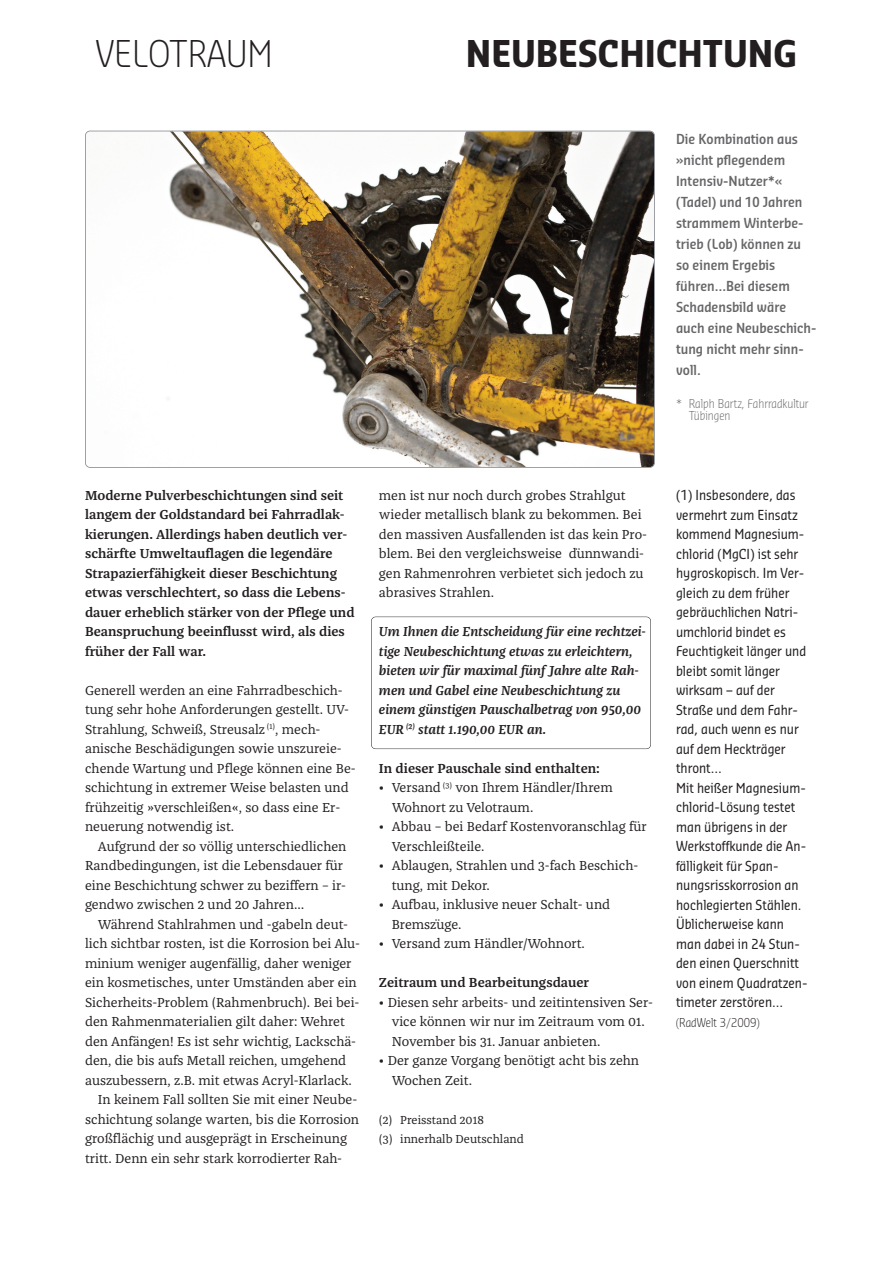
<style>
.page{position:relative;width:893px;height:1263px;background:#fff}
.page>*{position:absolute;margin:0;border:0;box-sizing:border-box;transform-origin:0 0}
.t1{font:700 36px "Sansa Con Pro";color:#231f20}
.t2{font:300 36px "Sansa Con Pro";color:#231f20}
.t3{font:13.5px/19.5px "Franziska OT";color:#231f20}
.t4{font:13.5px/19.5px "Sansa Con Pro";color:#231f20}
.t5{font:600 13.5px/19.5px "Franziska OT";color:#231f20}
.t6{font:italic 600 13.5px/19.5px "Franziska OT";color:#231f20}
.t7{font:600 13.5px/21px "Sansa Con Pro";color:#67676a}
.t8{font:12px/19.5px "Franziska OT";color:#231f20}
.t9{font:300 12px/12px "Sansa Con Pro";color:#67676a}
.t10{font:300 12px "Sansa Con Pro";color:#231f20}
</style>
<div class="page">
<div style="left:371px;top:617px;width:280px;height:132px;border:1px solid #231f20;border-radius:5px"></div>
<img style="left:86px;top:131px;width:568px;height:336px;border-radius:4px">
<div style="left:85px;top:131px;width:570px;height:337px;border:2px solid #7f838a;border-radius:5px"></div>
<h1 class="t2" style="left:96px;top:40px;width:179px">VELOTRAUM</h1>
<h1 class="t1" style="left:466px;top:28px;width:333px">NEUBESCHICHTUNG</h1>
<p class="t7" style="left:676px;top:130px;width:142px">Die Kombination aus »nicht pflegendem<br>Intensiv-Nutzer*« (Tadel) und 10 Jahren strammem Winterbe&shy;trieb (Lob) können zu so einem Ergebis führen…Bei diesem<br>Schadensbild wäre auch eine Neubeschich&shy;tung nicht mehr sinn&shy;voll.</p>
<p class="t9" style="left:689px;top:398px;width:121px;text-indent:-13px">* Ralph Bartz, Fahrradkultur<br>Tübingen</p>
<p class="t5" style="left:85px;top:486px;width:271px">Moderne Pulverbeschichtungen sind seit langem der Goldstandard bei Fahrradlak&shy;kierungen. Allerdings haben deutlich ver&shy;schärfte Umweltauflagen die legendäre Strapazierfähigkeit dieser Beschichtung etwas verschlechtert, so dass die Lebens&shy;dauer erheblich stärker von der Pflege und Beanspruchung beeinflusst wird, als dies früher der Fall war.</p>
<p class="t3" style="left:85px;top:681px;width:272px">Generell werden an eine Fahrradbeschich&shy;tung sehr hohe Anforderungen gestellt. UV-Strahlung, Schweiß, Streusalz <sup>(1)</sup>, mech&shy;anische Beschädigungen sowie unszureie&shy;chende Wartung und Pflege können eine Be&shy;schichtung in extremer Weise belasten und frühzeitig »verschleißen«, so dass eine Er&shy;neuerung notwendig ist.</p>
<p class="t3" style="left:85px;top:837px;width:263px;text-indent:13px">Aufgrund der so völlig unterschiedlichen Randbedingungen, ist die Lebensdauer für eine Beschichtung schwer zu beziffern – ir&shy;gendwo zwischen 2 und 20 Jahren…</p>
<p class="t3" style="left:98px;top:915px;width:252px">Während Stahlrahmen und -gabeln deut-</p>
<p class="t3" style="left:85px;top:935px;width:277px">lich sichtbar rosten, ist die Korrosion bei Alu-</p>
<p class="t3" style="left:85px;top:954px;width:268px">minium weniger augenfällig, daher weniger</p>
<p class="t3" style="left:85px;top:974px;width:273px">ein kosmetisches, unter Umständen aber ein</p>
<p class="t3" style="left:85px;top:993px;width:276px">Sicherheits-Problem (Rahmenbruch). Bei bei-</p>
<p class="t3" style="left:85px;top:1013px;width:261px">den Rahmenmaterialien gilt daher: Wehret</p>
<p class="t3" style="left:85px;top:1032px;width:273px">den Anfängen! Es ist sehr wichtig, Lackschä-</p>
<p class="t3" style="left:85px;top:1052px;width:263px">den, die bis aufs Metall reichen, umgehend</p>
<p class="t3" style="left:85px;top:1071px;width:268px">auszubessern, z.B. mit etwas Acryl-Klarlack.</p>
<p class="t3" style="left:98px;top:1091px;width:261px">In keinem Fall sollten Sie mit einer Neube-</p>
<p class="t3" style="left:85px;top:1110px;width:276px">schichtung solange warten, bis die Korrosion</p>
<p class="t3" style="left:85px;top:1130px;width:264px">großflächig und ausgeprägt in Erscheinung</p>
<p class="t3" style="left:85px;top:1149px;width:259px">tritt. Denn ein sehr stark korrodierter Rah-</p>
<p class="t3" style="left:379px;top:486px;width:270px">men ist nur noch durch grobes Strahlgut wieder metallisch blank zu bekommen. Bei den massiven Ausfallenden ist das kein Pro&shy;blem. Bei den vergleichsweise dü nnwandi&shy;gen Rahmenrohren verbietet sich jedoch zu abrasives Strahlen.</p>
<p class="t6" style="left:379px;top:623px;width:268px">Um Ihnen die Entscheidung für eine rechtzei&shy;tige Neubeschichtung etwas zu erleichtern, bieten wir fü̈ r maximal fünf Jahre alte Rah&shy;men und Gabel eine Neubeschichtung zu einem günstigen Pauschalbetrag von 950,00<br>EUR <sup>(2)</sup> statt 1.190,00 EUR an.</p>
<p class="t5" style="left:379px;top:759px;width:222px">In dieser Pauschale sind enthalten:</p>
<p class="t3" style="left:392px;top:779px;width:222px;text-indent:-13px">• Versand <sup>(3)</sup> von Ihrem Händler/Ihrem<br>Wohnort zu Velotraum.</p>
<p class="t3" style="left:392px;top:818px;width:257px;text-indent:-13px">• Abbau – bei Bedarf Kostenvoranschlag für<br>Verschleißteile.</p>
<p class="t3" style="left:392px;top:857px;width:248px;text-indent:-13px">• Ablaugen, Strahlen und 3-fach Beschich&shy;tung, mit Dekor.</p>
<p class="t3" style="left:392px;top:896px;width:220px;text-indent:-13px">• Aufbau, inklusive neuer Schalt- und<br>Bremszü ge.</p>
<p class="t3" style="left:379px;top:935px;width:207px">• Versand zum Händler/Wohnort.</p>
<p class="t5" style="left:379px;top:974px;width:212px">Zeitraum und Bearbeitungsdauer</p>
<p class="t3" style="left:392px;top:993px;width:263px;text-indent:-13px">• Diesen sehr arbeits- und zeitintensiven Ser&shy;vice können wir nur im Zeitraum vom 01.<br>November bis 31. Januar anbieten.</p>
<p class="t3" style="left:392px;top:1052px;width:249px;text-indent:-13px">• Der ganze Vorgang benötigt acht bis zehn<br>Wochen Zeit.</p>
<p class="t8" style="left:379px;top:1111px;width:146px">(2) Preisstand 2018<br>(3) innerhalb Deutschland</p>
<p class="t4" style="left:676px;top:486px;width:133px">(1) Insbesondere, das vermehrt zum Einsatz kommend Magnesium&shy;chlorid (MgCI) ist sehr hygroskopisch. Im Ver&shy;gleich zu dem früher gebräuchlichen Natri&shy;umchlorid bindet es<br>Feuchtigkeit länger und bleibt somit länger wirksam – auf der<br>Straße und dem Fahr&shy;rad, auch wenn es nur auf dem Heckträger thront…<br>Mit heißer Magnesium&shy;chlorid-Lösung testet man übrigens in der<br>Werkstoffkunde die An&shy;fälligkeit für Span&shy;nungsrisskorrosion an hochlegierten Stählen.<br>Üblicherweise kann man dabei in 24 Stun&shy;den einen Querschnitt von einem Quadratzen&shy;timeter zerstören...</p>
<p class="t10" style="left:676px;top:1017px;width:85px">(RadWelt 3/2009)</p>
</div>
